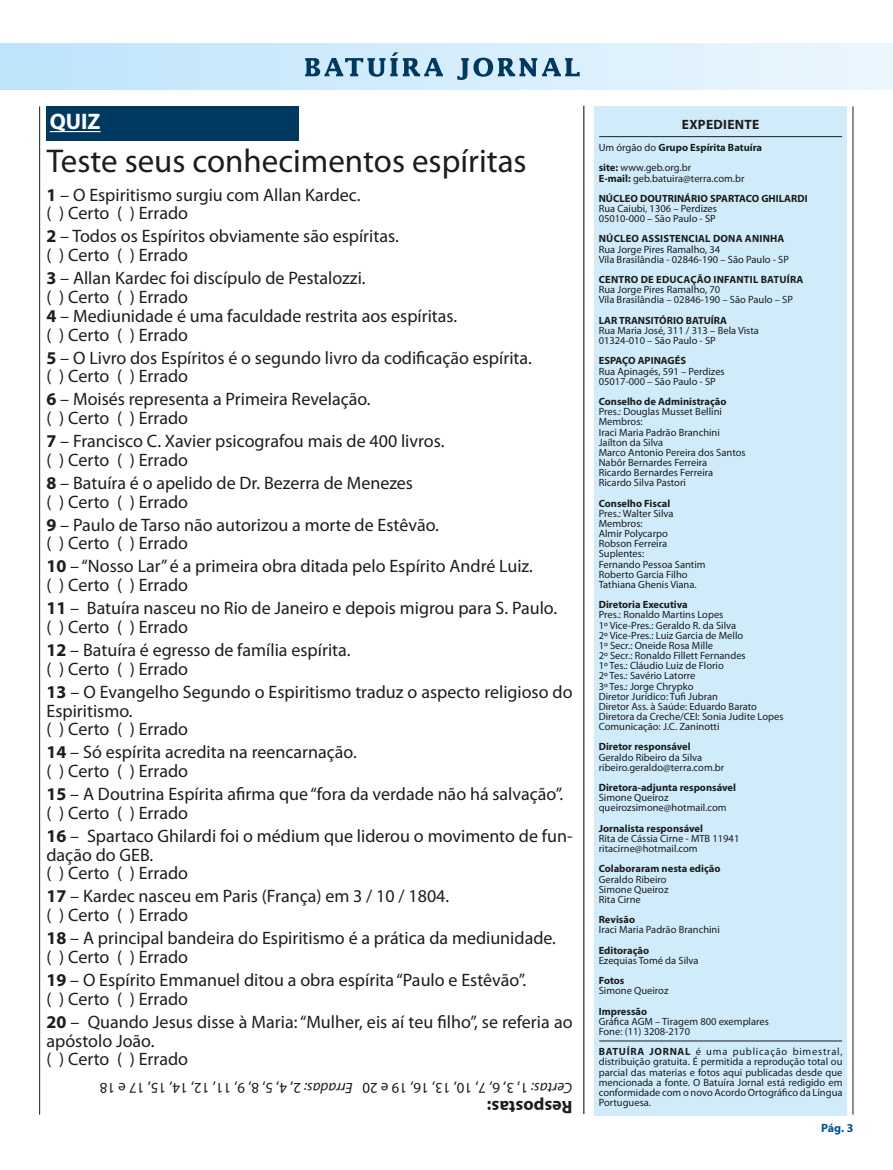
<style>
.page{position:relative;width:893px;height:1170px;background:#fff}
.page>*{position:absolute;margin:0;border:0;box-sizing:border-box;transform-origin:0 0}
.t1{font:33px "Myriad Pro";color:#1d1d1b}
.t2{font:700 22.5px "Myriad Pro";color:#fff}
.t3{font:18px/18.8px "Myriad Pro";color:#1d1d1b}
.t4{font:700 18px "Myriad Pro";color:#1d1d1b}
.t5{font:15px "Myriad Pro";color:#1d1d1b}
.t6{font:700 13.5px "Myriad Pro";letter-spacing:.02em;color:#1d1d1b}
.t7{font:700 12px "Myriad Pro";color:#005290}
.t8{font:10.5px/10.2px "Myriad Pro";color:#1d1d1b}
.t9{font:700 10.5px/20.2px "Myriad Pro";color:#1d1d1b}
.t10{font:700 10.5px "Myriad Pro";letter-spacing:.02em;color:#1d1d1b}
.s1{font-weight:700}
.s2{font-style:italic}
.s3{font-weight:400}
</style>
<div class="page">
<div style="left:0;top:44px;width:893px;height:45px;background:linear-gradient(to right,#bde4fa,#ecf6fd)"></div>
<hr style="left:853px;top:106px;width:1px;height:1008px;background:#1d1d1b">
<hr style="left:39px;top:106px;width:1px;height:1008px;background:#1d1d1b">
<svg style="left:305px;top:52px;width:138px;height:25px;background:#8cb0c8"></svg>
<svg style="left:457px;top:58px;width:123px;height:22px;background:#88abc2"></svg>
<div style="left:47px;top:106px;width:252px;height:34px;background:#003960"></div>
<hr style="left:50px;top:131px;width:51px;height:1px;background:#fff">
<div style="left:594px;top:106px;width:252px;height:1009px;background:#d0ecfb"></div>
<hr style="left:599px;top:1040px;width:243px;height:1px;background:#1d1d1b">
<hr style="left:599px;top:136px;width:243px;height:1px;background:#1d1d1b">
<hr style="left:583px;top:106px;width:1px;height:1007px;background:#1d1d1b">
<h2 class="t2" style="left:50px;top:107px;width:52px">QUIZ</h2>
<h1 class="t1" style="left:47px;top:141px;width:481px">Teste seus conhecimentos espíritas</h1>
<h3 class="t3" style="left:46px;top:185px;width:315px"><span class="s1">1</span> – O Espiritismo surgiu com Allan Kardec. ( ) Certo ( ) Errado</h3>
<h3 class="t3" style="left:46px;top:227px;width:354px"><span class="s1">2</span> – Todos os Espíritos obviamente são espíritas. ( ) Certo ( ) Errado</h3>
<h3 class="t3" style="left:46px;top:268px;width:412px"><span class="s1">3</span> – Allan Kardec foi discípulo de Pestalozzi.<br>( ) Certo ( ) Errado<br><span class="s1">4</span> – Mediunidade é uma faculdade restrita aos espíritas. ( ) Certo ( ) Errado</h3>
<h3 class="t3" style="left:46px;top:348px;width:487px"><span class="s1">5</span> – O Livro dos Espíritos é o segundo livro da codificação espírita. ( ) Certo ( ) Errado</h3>
<h3 class="t3" style="left:46px;top:389px;width:326px"><span class="s1">6</span> – Moisés representa a Primeira Revelação. ( ) Certo ( ) Errado</h3>
<h3 class="t3" style="left:46px;top:431px;width:399px"><span class="s1">7</span> – Francisco C. Xavier psicografou mais de 400 livros. ( ) Certo ( ) Errado</h3>
<h3 class="t3" style="left:46px;top:473px;width:368px"><span class="s1">8</span> – Batuíra é o apelido de Dr. Bezerra de Menezes ( ) Certo ( ) Errado</h3>
<h3 class="t3" style="left:46px;top:515px;width:394px"><span class="s1">9</span> – Paulo de Tarso não autorizou a morte de Estêvão. ( ) Certo ( ) Errado</h3>
<h3 class="t3" style="left:46px;top:556px;width:488px"><span class="s1">10</span> – “Nosso Lar” é a primeira obra ditada pelo Espírito André Luiz. ( ) Certo ( ) Errado</h3>
<h3 class="t3" style="left:46px;top:598px;width:512px"><span class="s1">11</span> – Batuíra nasceu no Rio de Janeiro e depois migrou para S. Paulo. ( ) Certo ( ) Errado</h3>
<h3 class="t3" style="left:46px;top:640px;width:306px"><span class="s1">12</span> – Batuíra é egresso de família espírita. ( ) Certo ( ) Errado</h3>
<h3 class="t3" style="left:46px;top:682px;width:528px"><span class="s1">13</span> – O Evangelho Segundo o Espiritismo traduz o aspecto religioso do<br>Espiritismo.<br>( ) Certo ( ) Errado</h3>
<h3 class="t3" style="left:46px;top:742px;width:312px"><span class="s1">14</span> – Só espírita acredita na reencarnação. ( ) Certo ( ) Errado</h3>
<h3 class="t3" style="left:46px;top:784px;width:518px"><span class="s1">15</span> – A Doutrina Espírita afirma que “fora da verdade não há salvação”. ( ) Certo ( ) Errado</h3>
<h3 class="t3" style="left:46px;top:826px;width:528px"><span class="s1">16</span> – Spartaco Ghilardi foi o médium que liderou o movimento de fun&shy;dação do GEB.<br>( ) Certo ( ) Errado</h3>
<h3 class="t3" style="left:46px;top:886px;width:404px"><span class="s1">17</span> – Kardec nasceu em Paris (França) em 3 / 10 / 1804. ( ) Certo ( ) Errado</h3>
<h3 class="t3" style="left:46px;top:928px;width:511px"><span class="s1">18</span> – A principal bandeira do Espiritismo é a prática da mediunidade. ( ) Certo ( ) Errado</h3>
<h3 class="t3" style="left:46px;top:970px;width:481px"><span class="s1">19</span> – O Espírito Emmanuel ditou a obra espírita “Paulo e Estêvão”. ( ) Certo ( ) Errado</h3>
<h3 class="t3" style="left:46px;top:1012px;width:528px"><span class="s1">20</span> – Quando Jesus disse à Maria: “Mulher, eis aí teu filho”, se referia ao apóstolo João.<br>( ) Certo ( ) Errado</h3>
<h3 class="t5" style="left:353px;top:1096px;width:255px;rotate:-180deg"><span class="s2">Erradas:</span> 2, 4, 5, 8, 9, 11, 12, 14, 15, 17 e 18</h3>
<h3 class="t5" style="left:573px;top:1096px;width:212px;rotate:-180deg"><span class="s2">Certas:</span> 1, 3, 6, 7, 10, 13, 16, 19 e 20</h3>
<h3 class="t4" style="left:573px;top:1118px;width:87px;rotate:-180deg">Respostas:</h3>
<p class="t6" style="left:682px;top:116px;width:79px">EXPEDIENTE</p>
<p class="t9" style="left:599px;top:137px;width:165px"><span class="s3">Um órgão do</span> Grupo Espírita Batuíra site: <span class="s3">www.geb.org.br</span></p>
<p class="t9" style="left:599px;top:167px;width:210px">E-mail: <span class="s3">geb.batuira@terra.com.br<br></span>NÚCLEO DOUTRINÁRIO SPARTACO GHILARDI</p>
<p class="t8" style="left:599px;top:203px;width:120px">Rua Caiubi, 1306 – Perdizes<br>05010-000 – São Paulo - SP</p>
<p class="t10" style="left:599px;top:232px;width:187px">NÚCLEO ASSISTENCIAL DONA ANINHA</p>
<p class="t8" style="left:599px;top:244px;width:192px">Rua Jorge Pires Ramalho, 34<br>Vila Brasilândia - 02846-190 – São Paulo - SP</p>
<p class="t10" style="left:599px;top:273px;width:206px">CENTRO DE EDUCAÇÃO INFANTIL BATUÍRA</p>
<p class="t8" style="left:599px;top:284px;width:196px">Rua Jorge Pires Ramalho, 70<br>Vila Brasilândia – 02846-190 – São Paulo – SP</p>
<p class="t9" style="left:599px;top:310px;width:130px">LAR TRANSITÓRIO BATUÍRA</p>
<p class="t8" style="left:599px;top:325px;width:162px">Rua Maria José, 311 / 313 – Bela Vista<br>01324-010 – São Paulo - SP</p>
<p class="t9" style="left:599px;top:350px;width:89px">ESPAÇO APINAGÉS</p>
<p class="t8" style="left:599px;top:366px;width:127px">Rua Apinagés, 591 – Perdizes<br>05017-000 – São Paulo - SP</p>
<p class="t9" style="left:599px;top:391px;width:129px">Conselho de Administração</p>
<p class="t8" style="left:599px;top:406px;width:148px">Pres.: Douglas Musset Bellini<br>Membros:<br>Iraci Maria Padrão Branchini<br>Jaílton da Silva<br>Marco Antonio Pereira dos Santos<br>Nabôr Bernardes Ferreira<br>Ricardo Bernardes Ferreira<br>Ricardo Silva Pastori</p>
<p class="t9" style="left:599px;top:492px;width:73px">Conselho Fiscal</p>
<p class="t8" style="left:599px;top:508px;width:108px">Pres.: Walter Silva<br>Membros:<br>Almir Polycarpo<br>Robson Ferreira<br>Suplentes:<br>Fernando Pessoa Santim<br>Roberto Garcia Filho<br>Tathiana Ghenis Viana.</p>
<p class="t9" style="left:599px;top:594px;width:91px">Diretoria Executiva</p>
<p class="t8" style="left:599px;top:609px;width:186px">Pres.: Ronaldo Martins Lopes<br>1º Vice-Pres.: Geraldo R. da Silva<br>2º Vice-Pres.: Luiz Garcia de Mello<br>1º Secr.: Oneide Rosa Mille<br>2º Secr.: Ronaldo Fillett Fernandes<br>1º Tes.: Cláudio Luiz de Florio<br>2º Tes.: Savério Latorre<br>3º Tes.: Jorge Chrypko<br>Diretor Jurídico: Tufi Jubran<br>Diretor Ass. à Saúde: Eduardo Barato<br>Diretora da Creche/CEI: Sonia Judite Lopes<br>Comunicação: J.C. Zaninotti</p>
<p class="t9" style="left:599px;top:736px;width:93px">Diretor responsável</p>
<p class="t8" style="left:599px;top:751px;width:127px">Geraldo Ribeiro da Silva ribeiro.geraldo@terra.com.br</p>
<p class="t9" style="left:599px;top:777px;width:139px">Diretora-adjunta responsável</p>
<p class="t8" style="left:599px;top:792px;width:129px">Simone Queiroz queirozsimone@hotmail.com</p>
<p class="t9" style="left:599px;top:817px;width:106px">Jornalista responsável</p>
<p class="t8" style="left:599px;top:833px;width:142px">Rita de Cássia Cirne - MTB 11941 ritacirne@hotmail.com</p>
<p class="t9" style="left:599px;top:858px;width:123px">Colaboraram nesta edição</p>
<p class="t8" style="left:599px;top:873px;width:71px">Geraldo Ribeiro<br>Simone Queiroz<br>Rita Cirne</p>
<p class="t9" style="left:599px;top:909px;width:38px">Revisão</p>
<p class="t8" style="left:599px;top:924px;width:123px">Iraci Maria Padrão Branchini</p>
<p class="t9" style="left:599px;top:939px;width:52px">Editoração</p>
<p class="t8" style="left:599px;top:954px;width:101px">Ezequias Tomé da Silva</p>
<p class="t9" style="left:599px;top:970px;width:27px">Fotos</p>
<p class="t8" style="left:599px;top:985px;width:71px">Simone Queiroz</p>
<p class="t9" style="left:599px;top:1000px;width:50px">Impressão</p>
<p class="t8" style="left:599px;top:1015px;width:172px">Gráfica AGM – Tiragem 800 exemplares<br>Fone: (11) 3208-2170</p>
<p class="t8" style="left:599px;top:1046px;width:245px;text-align:justify"><span class="s1">BATUÍRA JORNAL</span> é uma publicação bimestral, distribuição gratuita. É permitida a reprodução total ou parcial das materias e fotos aqui publicadas desde que mencionada a fonte. O Batuíra Jornal está redigido em conformidade com o novo Acordo Ortográfico da Língua Portuguesa.</p>
<p class="t7" style="left:821px;top:1120px;width:34px">Pág. 3</p>
</div>
